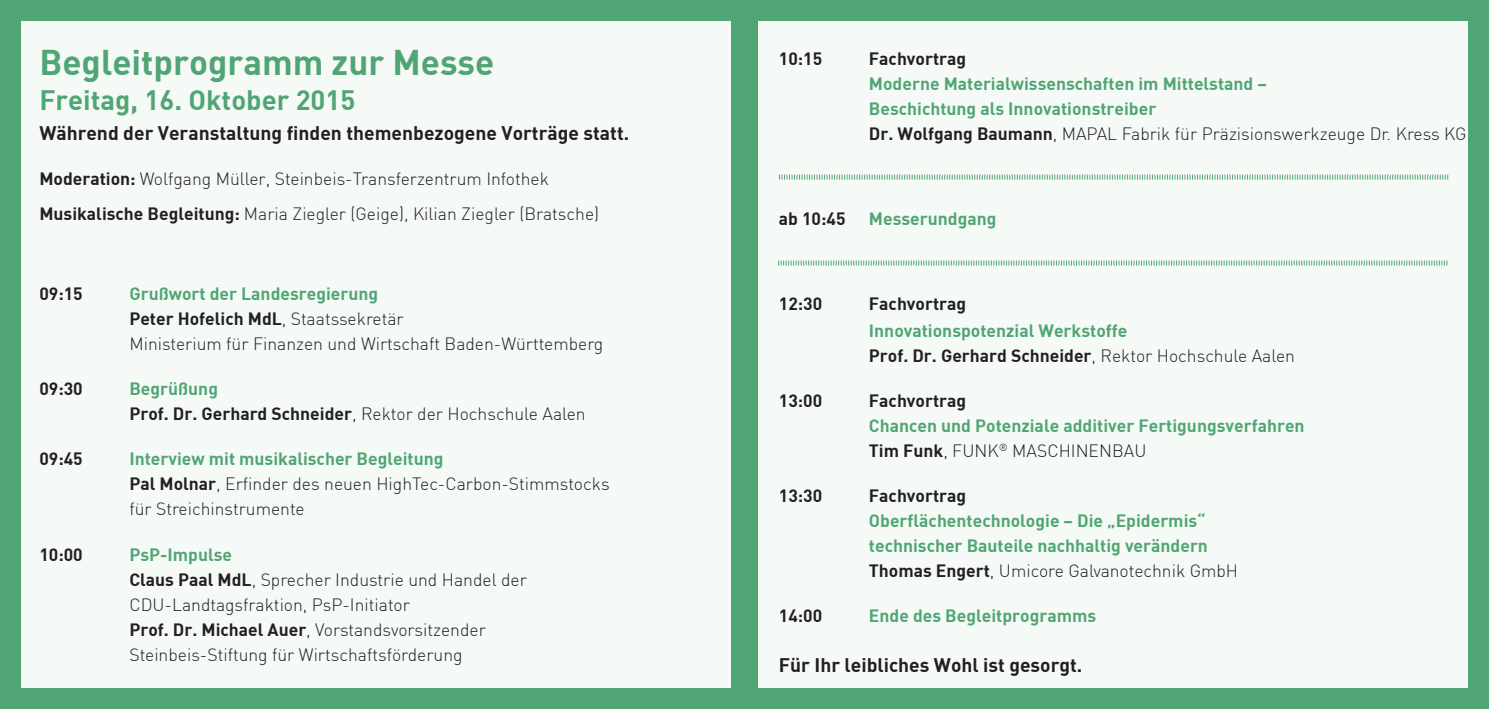
<style>
.page{position:relative;width:1489px;height:709px;background:#fff}
.page>*{position:absolute;margin:0;border:0;box-sizing:border-box;transform-origin:0 0}
.t1{font:35px "DIN Bold";color:#50a574}
.t2{font:27.5px "DIN Bold";color:#50a574}
.t3{font:19.25px "DIN Bold";color:#231f20}
.t4{font:300 17.5px/25px "DIN";color:#231f20}
.t5{font:17.5px/25px "DIN Bold";color:#50a574}
.t6{font:17.5px "DIN Bold";color:#231f20}
.s1{font-family:"DIN Bold";font-weight:400}
.s2{font-family:"DIN";font-weight:300}
</style>
<div class="page">
<div style="left:0;top:0;width:1488px;height:709px;background:#50a574"></div>
<div style="left:21px;top:21px;width:709px;height:666px;background:#f6faf7"></div>
<div style="left:758px;top:21px;width:709px;height:666px;background:#f6faf7"></div>
<svg style="left:779px;top:174px;width:669px;height:6px"></svg>
<svg style="left:778px;top:260px;width:669px;height:6px"></svg>
<p class="t1" style="left:39px;top:40px;width:456px">Begleitprogramm zur Messe</p>
<p class="t2" style="left:39px;top:82px;width:317px">Freitag, 16. Oktober 2015</p>
<p class="t3" style="left:39px;top:121px;width:591px">Während der Veranstaltung finden themenbezogene Vorträge statt.</p>
<p class="t4" style="left:39px;top:161px;width:561px;line-height:35px"><span class="s1">Moderation:</span> Wolfgang Müller, Steinbeis-Transferzentrum Infothek<br><span class="s1">Musikalische Begleitung:</span> Maria Ziegler (Geige), Kilian Ziegler (Bratsche)</p>
<p class="t6" style="left:39px;top:282px;width:45px">09:15</p>
<p class="t5" style="left:129px;top:281px;width:250px">Grußwort der Landesregierung</p>
<p class="t6" style="left:129px;top:307px;width:276px">Peter Hofelich MdL<span class="s2">, Staatssekretär</span></p>
<p class="t4" style="left:129px;top:331px;width:475px">Ministerium für Finanzen und Wirtschaft Baden-Württemberg</p>
<p class="t6" style="left:39px;top:377px;width:45px">09:30</p>
<p class="t5" style="left:129px;top:376px;width:90px">Begrüßung</p>
<p class="t4" style="left:129px;top:401px;width:458px"><span class="s1">Prof. Dr. Gerhard Schneider</span>, Rektor der Hochschule Aalen</p>
<p class="t6" style="left:39px;top:447px;width:45px">09:45</p>
<p class="t5" style="left:129px;top:446px;width:315px">Interview mit musikalischer Begleitung</p>
<p class="t4" style="left:129px;top:471px;width:482px"><span class="s1">Pal Molnar</span>, Erfinder des neuen HighTec-Carbon-Stimmstocks für Streichinstrumente</p>
<p class="t6" style="left:39px;top:542px;width:45px">10:00</p>
<p class="t5" style="left:129px;top:541px;width:104px">PsP-Impulse</p>
<p class="t4" style="left:129px;top:566px;width:399px"><span class="s1">Claus Paal MdL</span>, Sprecher Industrie und Handel der<br>CDU-Landtagsfraktion, PsP-Initiator</p>
<p class="t4" style="left:129px;top:616px;width:358px"><span class="s1">Prof. Dr. Michael Auer</span>, Vorstandsvorsitzender<br>Steinbeis-Stiftung für Wirtschaftsförderung</p>
<p class="t6" style="left:778px;top:47px;width:45px">10:15</p>
<p class="t6" style="left:868px;top:47px;width:99px">Fachvortrag</p>
<p class="t5" style="left:868px;top:70px;width:399px">Moderne Materialwissenschaften im Mittelstand −<br>Beschichtung als Innovationstreiber</p>
<p class="t4" style="left:868px;top:121px;width:599px"><span class="s1">Dr. Wolfgang Baumann</span>, MAPAL Fabrik für Präzisionswerkzeuge Dr. Kress KG</p>
<p class="t6" style="left:778px;top:207px;width:68px">ab 10:45</p>
<p class="t5" style="left:868px;top:205px;width:129px">Messerundgang</p>
<p class="t6" style="left:778px;top:292px;width:45px">12:30</p>
<p class="t6" style="left:868px;top:292px;width:99px">Fachvortrag</p>
<p class="t5" style="left:868px;top:317px;width:260px">Innovationspotenzial Werkstoffe</p>
<p class="t6" style="left:868px;top:344px;width:427px">Prof. Dr. Gerhard Schneider<span class="s2">, Rektor Hochschule Aalen</span></p>
<p class="t6" style="left:778px;top:389px;width:45px">13:00</p>
<p class="t6" style="left:868px;top:389px;width:99px">Fachvortrag</p>
<p class="t5" style="left:868px;top:412px;width:437px">Chancen und Potenziale additiver Fertigungsverfahren</p>
<p class="t4" style="left:868px;top:438px;width:279px"><span class="s1">Tim Funk</span>, FUNK<sup>®</sup> MASCHINENBAU</p>
<p class="t6" style="left:778px;top:484px;width:45px">13:30</p>
<p class="t6" style="left:868px;top:484px;width:99px">Fachvortrag</p>
<p class="t5" style="left:868px;top:507px;width:340px">Oberflächentechnologie − Die „Epidermis“ technischer Bauteile nachhaltig verändern</p>
<p class="t4" style="left:868px;top:558px;width:371px"><span class="s1">Thomas Engert</span>, Umicore Galvanotechnik GmbH</p>
<p class="t6" style="left:778px;top:604px;width:45px">14:00</p>
<p class="t5" style="left:868px;top:602px;width:229px">Ende des Begleitprogramms</p>
<p class="t3" style="left:778px;top:652px;width:305px">Für Ihr leibliches Wohl ist gesorgt.</p>
</div>
